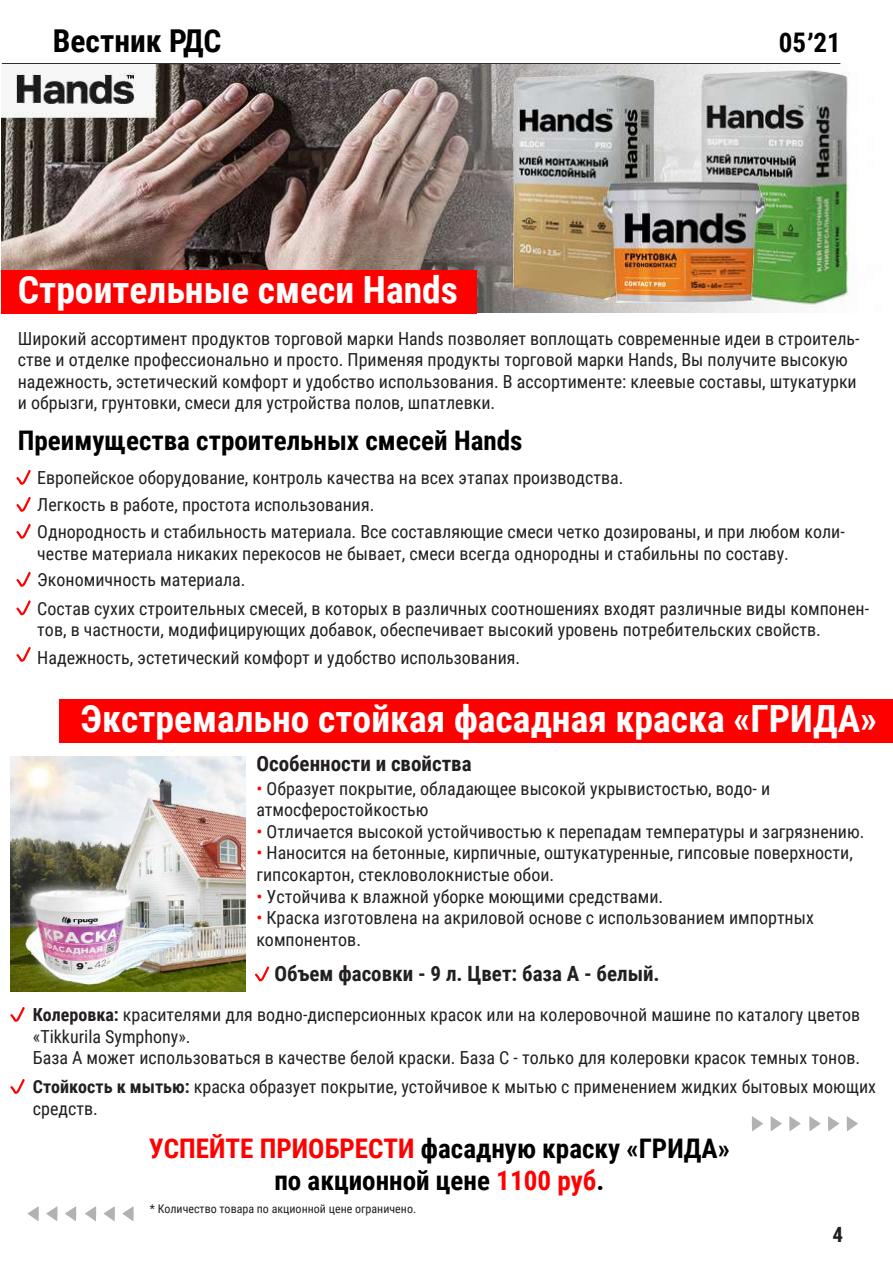
<style>
.page{position:relative;width:893px;height:1263px;background:#fff}
.page>*{position:absolute;margin:0;border:0;box-sizing:border-box;transform-origin:0 0}
.t1{font:700 37.5px "Roboto Condensed";color:#fff}
.t2{font:700 31.5px "Roboto Condensed";color:#000}
.t3{font:700 27px/32.4px "Roboto Condensed";color:#000;text-align:center}
.t4{font:700 21px "Roboto Condensed";color:#231f20}
.t5{font:18px/21.6px "Roboto Condensed";color:#231f20}
.t6{font:12px "Roboto Condensed";color:#231f20}
.s1{color:#f00}
.s2{font-weight:700}
</style>
<div class="page">
<hr style="left:2px;top:63px;width:838px;height:1px;background:#000">
<img style="left:1px;top:64px;width:849px;height:248px">
<div style="left:1px;top:270px;width:476px;height:44px;background:#f00"></div>
<svg style="left:16px;top:470px;width:15px;height:15px"></svg>
<svg style="left:16px;top:497px;width:15px;height:15px"></svg>
<svg style="left:16px;top:524px;width:15px;height:15px"></svg>
<svg style="left:16px;top:572px;width:15px;height:15px"></svg>
<svg style="left:16px;top:600px;width:15px;height:16px"></svg>
<svg style="left:16px;top:647px;width:15px;height:15px"></svg>
<div style="left:60px;top:699px;width:833px;height:43px;background:#f00"></div>
<img style="left:10px;top:756px;width:236px;height:236px">
<svg style="left:255px;top:966px;width:15px;height:16px"></svg>
<svg style="left:10px;top:1007px;width:15px;height:15px"></svg>
<svg style="left:10px;top:1079px;width:15px;height:15px"></svg>
<svg style="left:752px;top:1116px;width:11px;height:15px"></svg>
<svg style="left:771px;top:1116px;width:11px;height:15px"></svg>
<svg style="left:789px;top:1116px;width:12px;height:15px"></svg>
<svg style="left:809px;top:1116px;width:12px;height:15px"></svg>
<svg style="left:828px;top:1116px;width:11px;height:15px"></svg>
<svg style="left:847px;top:1116px;width:11px;height:15px"></svg>
<svg style="left:122px;top:1206px;width:12px;height:15px"></svg>
<svg style="left:103px;top:1206px;width:12px;height:15px"></svg>
<svg style="left:85px;top:1206px;width:11px;height:15px"></svg>
<svg style="left:65px;top:1206px;width:11px;height:15px"></svg>
<svg style="left:46px;top:1206px;width:12px;height:15px"></svg>
<svg style="left:27px;top:1206px;width:12px;height:15px"></svg>
<h2 class="t2" style="left:53px;top:19px;width:170px">Вестник РДС</h2>
<h3 class="t3" style="left:779px;top:26px;width:63px">05 21</h3>
<h3 class="t3" style="left:807px;top:9px;width:8px">,</h3>
<h1 class="t1" style="left:18px;top:263px;width:442px">Строительные смеси Hands</h1>
<p class="t5" style="left:18px;top:327px;width:843px">Широкий ассортимент продуктов торговой марки Hands позволяет воплощать современные идеи в строитель&shy;стве и отделке профессионально и просто. Применяя продукты торговой марки Hands, Вы получите высокую надежность, эстетический комфорт и удобство использования. В ассортименте: клеевые составы, штукатурки и обрызги, грунтовки, смеси для устройства полов, шпатлевки.</p>
<h3 class="t3" style="left:18px;top:423px;width:506px">Преимущества строительных смесей Hands</h3>
<p class="t5" style="left:37px;top:463px;width:809px;line-height:27px">Европейское оборудование, контроль качества на всех этапах производства.<br>Легкость в работе, простота использования.<br>Однородность и стабильность материала. Все составляющие смеси четко дозированы, и при любом коли-</p>
<p class="t5" style="left:37px;top:539px;width:753px;line-height:26.4px">честве материала никаких перекосов не бывает, смеси всегда однородны и стабильны по составу.<br>Экономичность материала.</p>
<p class="t5" style="left:37px;top:597px;width:833px">Состав сухих строительных смесей, в которых в различных соотношениях входят различные виды компонен&shy;тов, в частности, модифицирующих добавок, обеспечивает высокий уровень потребительских свойств.</p>
<p class="t5" style="left:37px;top:646px;width:484px">Надежность, эстетический комфорт и удобство использования.</p>
<h1 class="t1" style="left:81px;top:692px;width:798px">Экстремально стойкая фасадная краска «ГРИДА»</h1>
<p class="t4" style="left:256px;top:748px;width:217px">Особенности и свойства</p>
<p class="t5" style="left:256px;top:777px;width:515px"><span class="s1">•</span> Образует покрытие, обладающее высокой укрывистостью, водо- и атмосферостойкостью</p>
<p class="t5" style="left:256px;top:820px;width:610px"><span class="s1">•</span> Отличается высокой устойчивостью к перепадам температуры и загрязнению.</p>
<p class="t5" style="left:256px;top:841px;width:598px"><span class="s1">•</span> Наносится на бетонные, кирпичные, оштукатуренные, гипсовые поверхности, гипсокартон, стекловолокнистые обои.</p>
<p class="t5" style="left:256px;top:885px;width:408px"><span class="s1">•</span> Устойчива к влажной уборке моющими средствами.</p>
<p class="t5" style="left:256px;top:906px;width:559px"><span class="s1">•</span> Краска изготовлена на акриловой основе с использованием импортных компонентов.</p>
<p class="t4" style="left:274px;top:958px;width:387px">Объем фасовки - 9 л. Цвет: база А - белый.</p>
<p class="t5" style="left:33px;top:1003px;width:829px"><span class="s2">Колеровка:</span> красителями для водно-дисперсионных красок или на колеровочной машине по каталогу цветов «Tikkurila Symphony».<br>База А может использоваться в качестве белой краски. База С - только для колеровки красок темных тонов.</p>
<p class="t5" style="left:33px;top:1075px;width:845px"><span class="s2">Стойкость к мытью:</span> краска образует покрытие, устойчивое к мытью с применением жидких бытовых моющих средств.</p>
<h3 class="t3" style="left:149px;top:1131px;width:583px"><span class="s1">УСПЕЙТЕ ПРИОБРЕСТИ</span> фасадную краску «ГРИДА» по акционной цене <span class="s1">1100 руб</span>.</h3>
<p class="t6" style="left:150px;top:1200px;width:268px">* Количество товара по акционной цене ограничено.</p>
<p class="t4" style="left:832px;top:1219px;width:12px">4</p>
</div>
